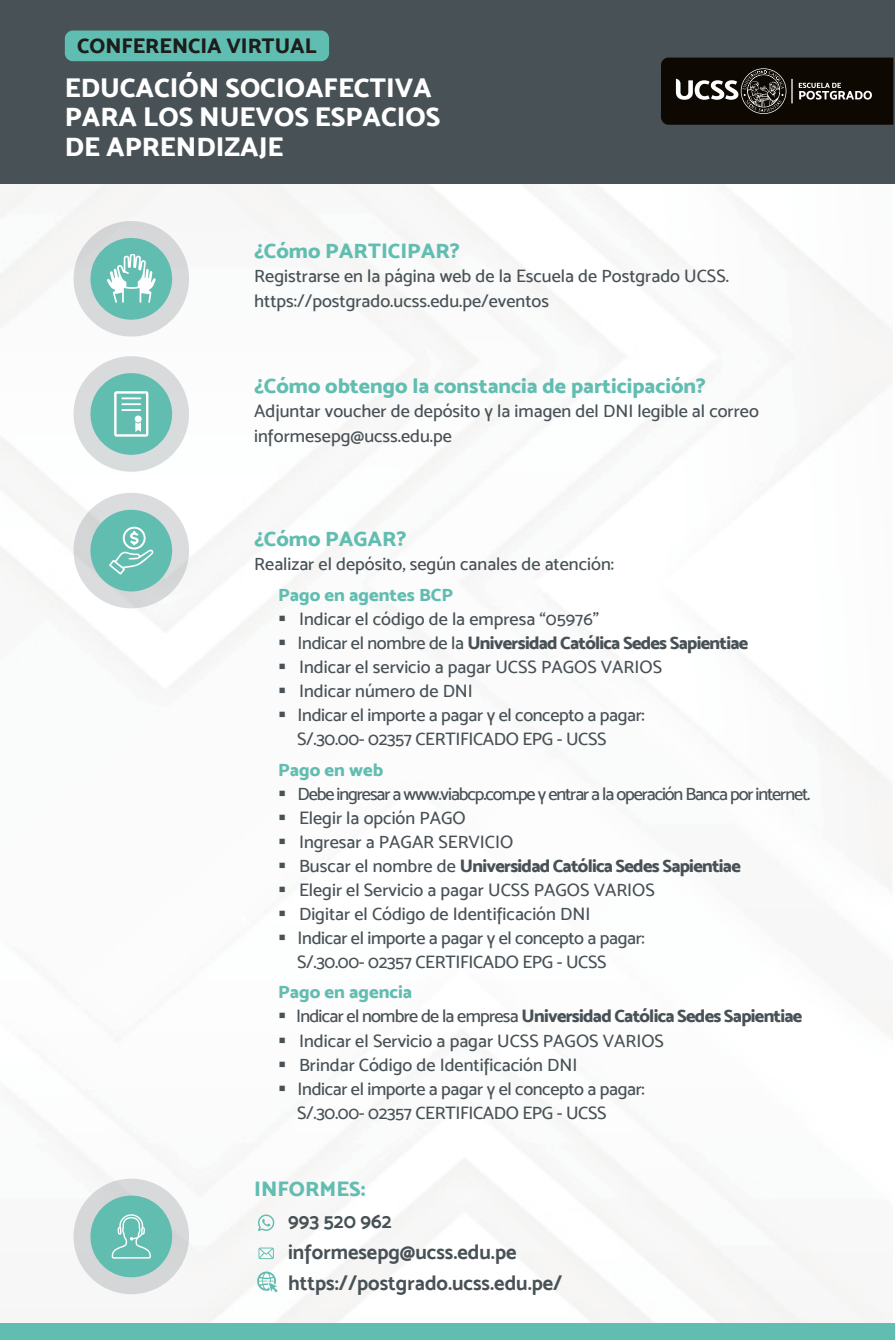
<style>
.page{position:relative;width:895px;height:1340px;background:#fff}
.page>*{position:absolute;margin:0;border:0;box-sizing:border-box;transform-origin:0 0}
.t1{font:27.15px/29.2px "Mosk Extra Bold 800";color:#fff}
.t2{font:21.15px "Mosk Extra Bold 800";color:#1d1d1b}
.t3{font:21px "Mosk Extra Bold 800";color:#62bdb1}
.t4{font:20.85px/31px "Mosk Bold 700";color:#485156}
.t5{font:18px/24.6px "Mosk Medium 500";color:#485156}
.t6{font:18px/24px "Mosk Medium 500";letter-spacing:-.02em;color:#485156}
.t7{font:18px "Mosk Extra Bold 800";letter-spacing:-.04em;color:#485156}
.t8{font:18px "Mosk Medium 500";letter-spacing:-.06em;color:#485156}
.t9{font:18px "Mosk Extra Bold 800";color:#62bdb1}
.s1{font-family:"Mosk Medium 500"}
</style>
<div class="page">
<div style="left:0;top:1322px;width:895px;height:17px;background:#62bdb1"></div>
<div style="left:74px;top:221px;width:115px;height:115px;background:#d7d9da;border-radius:50%"></div>
<div style="left:90px;top:238px;width:82px;height:82px;background:#62bdb1;border-radius:50%"></div>
<svg style="left:107px;top:254px;width:49px;height:49px"></svg>
<div style="left:74px;top:493px;width:115px;height:115px;background:#dbdcdd;border-radius:50%"></div>
<div style="left:90px;top:509px;width:82px;height:82px;background:#62bdb1;border-radius:50%"></div>
<svg style="left:109px;top:526px;width:45px;height:48px"></svg>
<div style="left:74px;top:1178px;width:115px;height:116px;background:#d4d6d7;border-radius:50%"></div>
<div style="left:90px;top:1195px;width:82px;height:82px;background:#62bdb1;border-radius:50%"></div>
<svg style="left:112px;top:1214px;width:39px;height:44px"></svg>
<svg style="left:256px;top:1213px;width:19px;height:17px"></svg>
<svg style="left:258px;top:1247px;width:16px;height:12px"></svg>
<svg style="left:257px;top:1270px;width:21px;height:22px"></svg>
<div style="left:74px;top:356px;width:115px;height:116px;background:#d9dbdc;border-radius:50%"></div>
<div style="left:90px;top:373px;width:82px;height:82px;background:#62bdb1;border-radius:50%"></div>
<svg style="left:114px;top:391px;width:34px;height:45px"></svg>
<div style="left:0;top:0;width:895px;height:184px;background:#485156"></div>
<svg style="left:661px;top:58px;width:232px;height:67px"></svg>
<div style="left:65px;top:31px;width:264px;height:30px;background:#60bdb1;border-radius:8px"></div>
<p class="t2" style="left:77px;top:33px;width:241px">CONFERENCIA VIRTUAL</p>
<h1 class="t1" style="left:65px;top:73px;width:377px">EDUCACIÓN SOCIOAFECTIVA<br>PARA LOS NUEVOS ESPACIOS<br>DE APRENDIZAJE</h1>
<p class="t3" style="left:254px;top:237px;width:207px">¿Cómo PARTICIPAR?</p>
<p class="t5" style="left:254px;top:263px;width:476px">Registrarse en la página web de la Escuela de Postgrado UCSS. https://postgrado.ucss.edu.pe/eventos</p>
<p class="t3" style="left:254px;top:372px;width:453px">¿Cómo obtengo la constancia de participación?</p>
<p class="t5" style="left:254px;top:398px;width:506px">Adjuntar voucher de depósito y la imagen del DNI legible al correo informesepg@ucss.edu.pe</p>
<p class="t3" style="left:254px;top:525px;width:154px">¿Cómo PAGAR?</p>
<p class="t5" style="left:254px;top:552px;width:361px">Realizar el depósito, según canales de atención:</p>
<p class="t9" style="left:278px;top:584px;width:176px">Pago en agentes BCP</p>
<p class="t5" style="left:278px;top:606px;width:322px">▪ Indicar el código de la empresa “05976”</p>
<p class="t7" style="left:278px;top:632px;width:472px">▪ <span class="s1">Indicar el nombre de la</span> Universidad Católica Sedes Sapientiae</p>
<p class="t5" style="left:278px;top:654px;width:385px">▪ Indicar el servicio a pagar UCSS PAGOS VARIOS</p>
<p class="t5" style="left:278px;top:678px;width:196px">▪ Indicar número de DNI</p>
<p class="t6" style="left:297px;top:702px;width:349px;text-indent:-19px">▪ Indicar el importe a pagar y el concepto a pagar:<br>S/.30.00- 02357 CERTIFICADO EPG - UCSS</p>
<p class="t9" style="left:278px;top:758px;width:107px">Pago en web</p>
<p class="t8" style="left:278px;top:783px;width:534px">▪ Debe ingresar a www.viabcp.com.pe y entrar a la operación Banca por internet.</p>
<p class="t5" style="left:278px;top:805px;width:189px">▪ Elegir la opción PAGO</p>
<p class="t5" style="left:278px;top:829px;width:237px">▪ Ingresar a PAGAR SERVICIO</p>
<p class="t7" style="left:278px;top:854px;width:464px">▪ <span class="s1">Buscar el nombre de</span> Universidad Católica Sedes Sapientiae</p>
<p class="t5" style="left:278px;top:877px;width:378px">▪ Elegir el Servicio a pagar UCSS PAGOS VARIOS</p>
<p class="t5" style="left:278px;top:901px;width:314px">▪ Digitar el Código de Identificación DNI</p>
<p class="t6" style="left:297px;top:925px;width:349px;text-indent:-19px">▪ Indicar el importe a pagar y el concepto a pagar:<br>S/.30.00- 02357 CERTIFICADO EPG - UCSS</p>
<p class="t9" style="left:278px;top:981px;width:136px">Pago en agencia</p>
<p class="t7" style="left:278px;top:1005px;width:526px">▪ <span class="s1">Indicar el nombre de la empresa</span> Universidad Católica Sedes Sapientiae</p>
<p class="t5" style="left:278px;top:1027px;width:387px">▪ Indicar el Servicio a pagar UCSS PAGOS VARIOS</p>
<p class="t5" style="left:278px;top:1051px;width:301px">▪ Brindar Código de Identificación DNI</p>
<p class="t6" style="left:297px;top:1076px;width:349px;text-indent:-19px">▪ Indicar el importe a pagar y el concepto a pagar:<br>S/.30.00- 02357 CERTIFICADO EPG - UCSS</p>
<p class="t3" style="left:254px;top:1176px;width:113px">INFORMES:</p>
<p class="t4" style="left:288px;top:1205px;width:276px">993 520 962 informesepg@ucss.edu.pe https://postgrado.ucss.edu.pe/</p>
</div>
